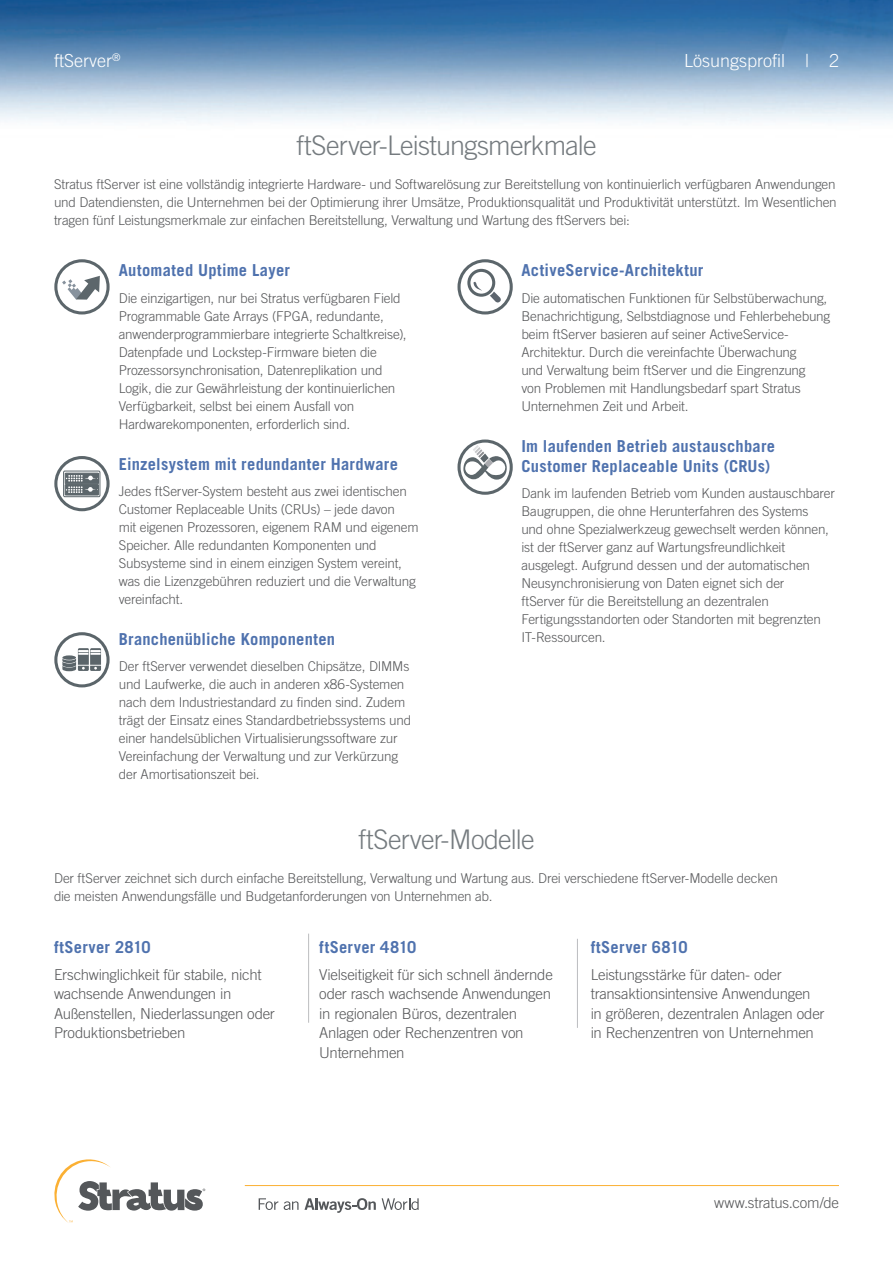
<style>
.page{position:relative;width:893px;height:1263px;background:#fff}
.page>*{position:absolute;margin:0;border:0;box-sizing:border-box;transform-origin:0 0}
.Body_Subs{font:300 27px "Trade Gothic LT Std";letter-spacing:-.03em;color:#757b7f}
.Header_-_Title{font:300 18px "Trade Gothic LT Std";color:#fff}
.Body_Subs-2{font:700 16.5px/19.8px "Trade Gothic LT Std";letter-spacing:.015em;color:#4f72ae}
.body_text{font:300 15px/19.5px "Trade Gothic LT Std";letter-spacing:-.02em;color:#57585a}
.Body_Subs-3{font:300 15px "Trade Gothic LT Std";letter-spacing:-.015em;color:#57585a}
.body_text-2{font:300 13.5px/18px "Trade Gothic LT Std";letter-spacing:-.015em;color:#57585a}
.t1{font:300 10.5px "Trade Gothic LT Std";color:#fff}
</style>
<div class="page">
<img style="left:0;top:0;width:893px;height:498px">
<svg style="left:259px;top:1198px;width:19px;height:12px"></svg>
<svg style="left:284px;top:1198px;width:92px;height:15px"></svg>
<svg style="left:382px;top:1198px;width:37px;height:12px"></svg>
<svg style="left:54px;top:1159px;width:151px;height:64px"></svg>
<hr style="left:245px;top:1185px;width:594px;height:1px;background:#fbb033">
<hr style="left:577px;top:939px;width:1px;height:89px;background:#bcbdc0">
<hr style="left:308px;top:934px;width:1px;height:89px;background:#bcbdc0">
<svg style="left:56px;top:457px;width:52px;height:53px"></svg>
<div style="left:54px;top:456px;width:56px;height:55px;border:3px solid #5c666b;border-radius:50%"></div>
<div style="left:63px;top:471px;width:37px;height:26px;border:1px solid #5c666b;border-radius:2px"></div>
<svg style="left:65px;top:473px;width:34px;height:22px"></svg>
<div style="left:457px;top:259px;width:56px;height:55px;border:3px solid #5c666b;border-radius:50%"></div>
<div style="left:467px;top:269px;width:28px;height:28px;border:3px solid #5b656a;border-radius:50%"></div>
<svg style="left:490px;top:291px;width:12px;height:12px"></svg>
<svg style="left:473px;top:280px;width:9px;height:10px"></svg>
<svg style="left:459px;top:441px;width:52px;height:52px"></svg>
<div style="left:457px;top:439px;width:56px;height:56px;border:3px solid #5c666b;border-radius:50%"></div>
<svg style="left:463px;top:445px;width:44px;height:35px"></svg>
<svg style="left:56px;top:634px;width:52px;height:52px"></svg>
<div style="left:54px;top:632px;width:56px;height:55px;border:3px solid #5b656a;border-radius:50%"></div>
<svg style="left:62px;top:648px;width:39px;height:23px"></svg>
<svg style="left:56px;top:261px;width:52px;height:52px"></svg>
<div style="left:54px;top:259px;width:56px;height:55px;border:3px solid #5c666b;border-radius:50%"></div>
<svg style="left:62px;top:276px;width:38px;height:24px"></svg>
<p class="t1" style="left:112px;top:51px;width:10px">®</p>
<h2 class="Header_-_Title" style="left:54px;top:50px;width:59px">ftServer</h2>
<p class="Header_-_Title" style="left:684px;top:50px;width:157px">Lösungsprofil | 2</p>
<p class="Body_Subs" style="left:296px;top:129px;width:302px">ftServer-Leistungsmerkmale</p>
<p class="body_text-2" style="left:54px;top:175px;width:784px;text-align:justify">Stratus ftServer ist eine vollständig integrierte Hardware- und Softwarelösung zur Bereitstellung von kontinuierlich verfügbaren Anwendungen und Datendiensten, die Unternehmen bei der Optimierung ihrer Umsätze, Produktionsqualität und Produktivität unterstützt. Im Wesentlichen tragen fünf Leistungsmerkmale zur einfachen Bereitstellung, Verwaltung und Wartung des ftServers bei:</p>
<p class="Body_Subs-2" style="left:119px;top:260px;width:173px">Automated Uptime Layer</p>
<p class="body_text-2" style="left:119px;top:289px;width:289px">Die einzigartigen, nur bei Stratus verfügbaren Field Programmable Gate Arrays (FPGA, redundante, anwenderprogrammierbare integrierte Schaltkreise), Datenpfade und Lockstep-Firmware bieten die Prozessorsynchronisation, Datenreplikation und Logik, die zur Gewährleistung der kontinuierlichen Verfügbarkeit, selbst bei einem Ausfall von Hardwarekomponenten, erforderlich sind.</p>
<p class="Body_Subs-2" style="left:119px;top:454px;width:281px">Einzelsystem mit redundanter Hardware</p>
<p class="body_text-2" style="left:119px;top:482px;width:301px">Jedes ftServer-System besteht aus zwei identischen Customer Replaceable Units (CRUs) – jede davon<br>mit eigenen Prozessoren, eigenem RAM und eigenem Speicher. Alle redundanten Komponenten und Subsysteme sind in einem einzigen System vereint, was die Lizenzgebühren reduziert und die Verwaltung vereinfacht.</p>
<p class="Body_Subs-2" style="left:119px;top:629px;width:218px">Branchenübliche Komponenten</p>
<p class="body_text-2" style="left:119px;top:657px;width:294px">Der ftServer verwendet dieselben Chipsätze, DIMMs und Laufwerke, die auch in anderen x86-Systemen nach dem Industriestandard zu finden sind. Zudem trägt der Einsatz eines Standardbetriebssystems und einer handelsüblichen Virtualisierungssoftware zur Vereinfachung der Verwaltung und zur Verkürzung der Amortisationszeit bei.</p>
<p class="Body_Subs-2" style="left:521px;top:260px;width:184px">ActiveService-Architektur</p>
<p class="body_text-2" style="left:521px;top:289px;width:310px">Die automatischen Funktionen für Selbstüberwachung, Benachrichtigung, Selbstdiagnose und Fehlerbehebung beim ftServer basieren auf seiner ActiveService-Architektur. Durch die vereinfachte Überwachung<br>und Verwaltung beim ftServer und die Eingrenzung<br>von Problemen mit Handlungsbedarf spart Stratus Unternehmen Zeit und Arbeit.</p>
<p class="Body_Subs-2" style="left:521px;top:436px;width:255px">Im laufenden Betrieb austauschbare<br>Customer Replaceable Units (CRUs)</p>
<p class="body_text-2" style="left:521px;top:484px;width:315px">Dank im laufenden Betrieb vom Kunden austauschbarer Baugruppen, die ohne Herunterfahren des Systems<br>und ohne Spezialwerkzeug gewechselt werden können, ist der ftServer ganz auf Wartungsfreundlichkeit ausgelegt. Aufgrund dessen und der automatischen Neusynchronisierung von Daten eignet sich der<br>ftServer für die Bereitstellung an dezentralen Fertigungsstandorten oder Standorten mit begrenzten IT-Ressourcen.</p>
<p class="Body_Subs" style="left:358px;top:824px;width:178px">ftServer-Modelle</p>
<p class="body_text-2" style="left:54px;top:869px;width:725px">Der ftServer zeichnet sich durch einfache Bereitstellung, Verwaltung und Wartung aus. Drei verschiedene ftServer-Modelle decken die meisten Anwendungsfälle und Budgetanforderungen von Unternehmen ab.</p>
<p class="Body_Subs-2" style="left:54px;top:937px;width:98px">ftServer 2810</p>
<p class="body_text" style="left:54px;top:964px;width:222px">Erschwinglichkeit für stabile, nicht wachsende Anwendungen in<br>Außenstellen, Niederlassungen oder<br>Produktionsbetrieben</p>
<p class="Body_Subs-2" style="left:319px;top:937px;width:99px">ftServer 4810</p>
<p class="body_text" style="left:319px;top:964px;width:235px">Vielseitigkeit für sich schnell ändernde oder rasch wachsende Anwendungen in regionalen Büros, dezentralen<br>Anlagen oder Rechenzentren von<br>Unternehmen</p>
<p class="Body_Subs-2" style="left:591px;top:937px;width:98px">ftServer 6810</p>
<p class="body_text" style="left:591px;top:964px;width:235px">Leistungsstärke für daten- oder transaktionsintensive Anwendungen in größeren, dezentralen Anlagen oder in Rechenzentren von Unternehmen</p>
<p class="Body_Subs-3" style="left:714px;top:1194px;width:126px">www.stratus.com/de</p>
</div>
